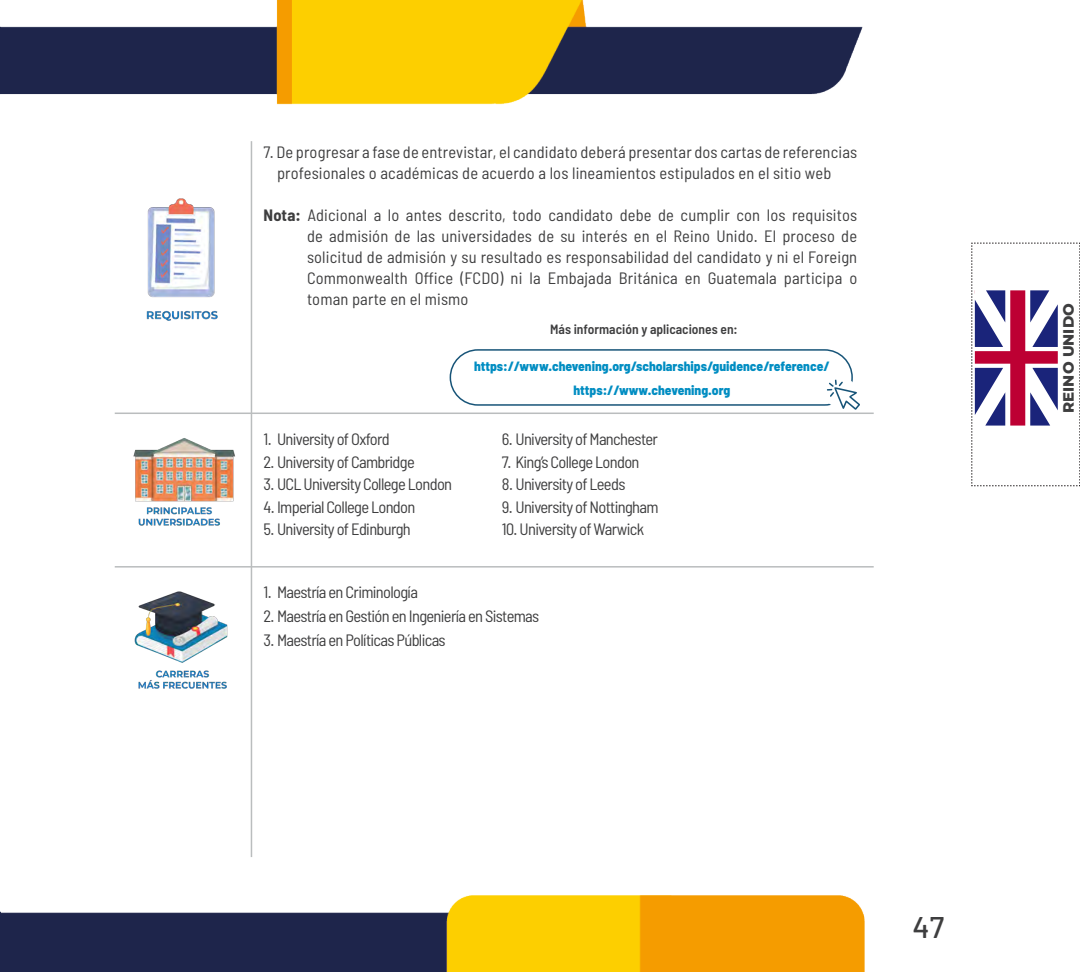
<style>
.page{position:relative;width:1080px;height:972px;background:#fff}
.page>*{position:absolute;margin:0;border:0;box-sizing:border-box;transform-origin:0 0}
.t1{font:500 30px "Barlow";color:#3e3e3f}
.t2{font:semi-condensed 16.5px/21px "Barlow";letter-spacing:-.04em;color:#3e3e3f;text-align:justify}
.t3{font:semi-condensed 16.5px/21px "Barlow";letter-spacing:.01em;color:#3e3e3f}
.PAISES_HOR{font:800 15px "Montserrat";color:#3e3e3f}
.t4{font:800 semi-condensed 13.5px/23.7px "Barlow";color:#008dc2;text-align:center}
.t5{font:600 semi-condensed 13.5px "Barlow";color:#3e3e3f}
.s1{font-weight:700}
</style>
<div class="page">
<img style="left:1px;top:0;width:971px;height:972px">
<img style="left:0;top:0;width:1px;height:972px">
<hr style="left:251px;top:141px;width:1px;height:716px;background:#babdbe">
<hr style="left:115px;top:413px;width:759px;height:1px;background:#babdbe">
<img style="left:136px;top:198px;width:94px;height:130px">
<img style="left:128px;top:435px;width:111px;height:96px">
<img style="left:132px;top:589px;width:98px;height:105px">
<hr style="left:115px;top:566px;width:759px;height:2px;background:#babdbe">
<div style="left:450px;top:349px;width:403px;height:57px;border:2px solid #175478;border-radius:28px"></div>
<div style="left:824px;top:377px;width:33px;height:31px;background:#fff;border-radius:50%"></div>
<svg style="left:827px;top:380px;width:33px;height:30px"></svg>
<svg style="left:971px;top:243px;width:109px;height:244px"></svg>
<p class="t3" style="left:277px;top:141px;width:582px;text-indent:-13px">7. De progresar a fase de entrevistar, el candidato deberá presentar dos cartas de referencias profesionales o académicas de acuerdo a los lineamientos estipulados en el sitio web</p>
<p class="t2" style="left:307px;top:204px;width:552px;text-indent:-43px"><span class="s1">Nota:</span> Adicional a lo antes descrito, todo candidato debe de cumplir con los requisitos de admisión de las universidades de su interés en el Reino Unido. El proceso de solicitud de admisión y su resultado es responsabilidad del candidato y ni el Foreign Commonwealth Office (FCDO) ni la Embajada Británica en Guatemala participa o toman parte en el mismo</p>
<p class="t5" style="left:550px;top:320px;width:189px">Más información y aplicaciones en:</p>
<p class="t2" style="left:264px;top:429px;width:128px">1. University of Oxford</p>
<p class="t2" style="left:264px;top:451px;width:153px">2. University of Cambridge</p>
<p class="t2" style="left:264px;top:474px;width:190px">3. UCL University College London</p>
<p class="t2" style="left:264px;top:496px;width:153px">4. Imperial College London</p>
<p class="t2" style="left:264px;top:519px;width:149px">5. University of Edinburgh</p>
<p class="t4" style="left:474px;top:354px;width:357px">https://www.chevening.org/scholarships/guidence/reference/ https://www.chevening.org</p>
<p class="t2" style="left:502px;top:429px;width:158px">6. University of Manchester</p>
<p class="t2" style="left:502px;top:451px;width:139px">7. King’s College London</p>
<p class="t2" style="left:502px;top:474px;width:125px">8. University of Leeds</p>
<p class="t2" style="left:502px;top:496px;width:158px">9. University of Nottingham</p>
<p class="t2" style="left:502px;top:519px;width:144px">10. University of Warwick</p>
<p class="t2" style="left:264px;top:581px;width:156px">1. Maestría en Criminología</p>
<p class="t2" style="left:264px;top:605px;width:277px">2. Maestría en Gestión en Ingeniería en Sistemas</p>
<p class="t2" style="left:264px;top:629px;width:184px">3. Maestría en Políticas Públicas</p>
<p class="t1" style="left:913px;top:909px;width:33px">47</p>
<p class="PAISES_HOR" style="left:1058px;top:413px;width:111px;rotate:-90deg">REINO UNIDO</p>
</div>
